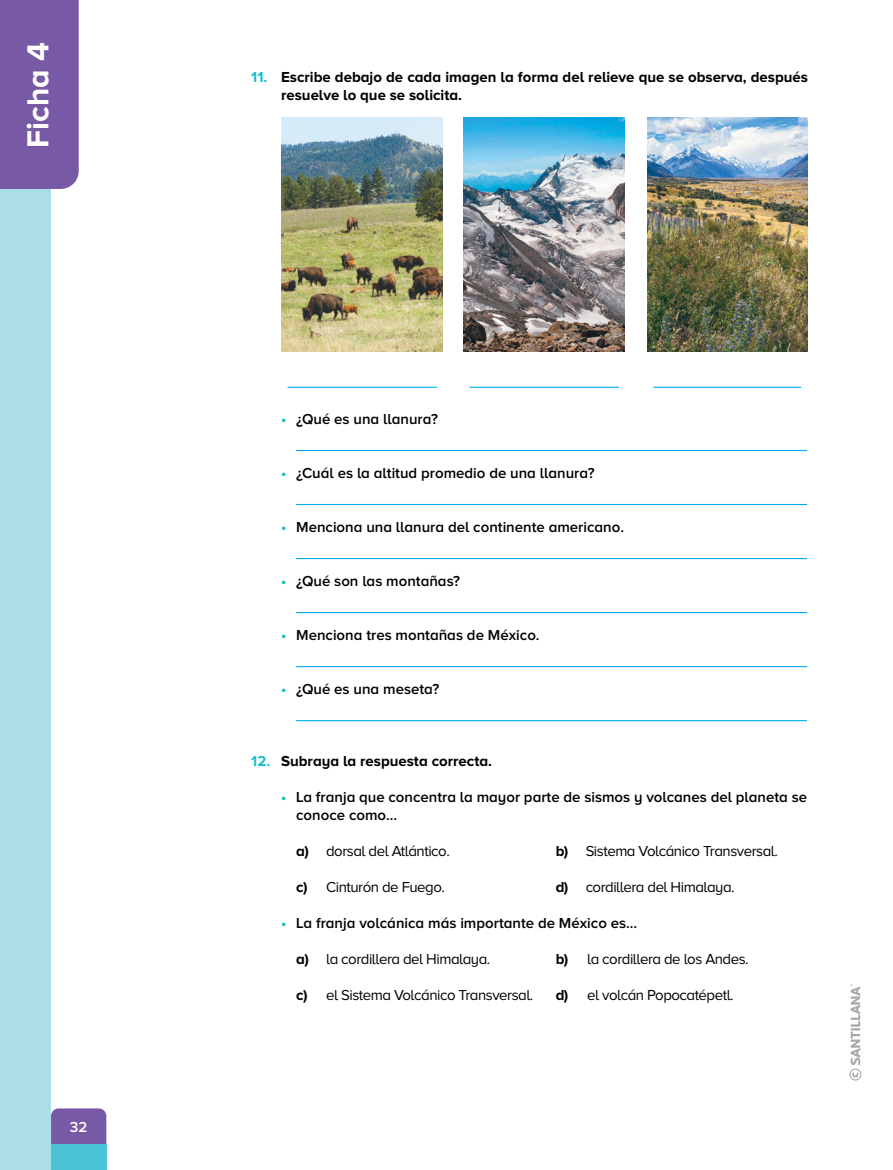
<style>
.page{position:relative;width:893px;height:1170px;background:#fff}
.page>*{position:absolute;margin:0;border:0;box-sizing:border-box;transform-origin:0 0}
.t1{font:700 31.5px "Proxima Nova A";color:#fff}
.t2{font:600 15px/18px "Proxima Nova A";color:#000}
.t3{font:15px "Proxima Nova A";letter-spacing:-.03em;color:#000}
.t4{font:700 15px/18px "Proxima Nova A";color:#000}
.t5{font:600 15px "Proxima Nova A";color:#fff}
.s1{color:#1abecb}
.s2{font-weight:700;color:#1abecb}
.s3{font-weight:700}
</style>
<div class="page">
<div style="left:0;top:172px;width:51px;height:997px;background:#abdee7"></div>
<div style="left:0;top:0;width:79px;height:189px;background:#7759a5"></div>
<div style="left:51px;top:1108px;width:55px;height:36px;background:#7759a5"></div>
<div style="left:51px;top:1144px;width:55px;height:25px;background:#4ac4d4"></div>
<hr style="left:288px;top:387px;width:149px;height:1px;background:#00aeef">
<hr style="left:469px;top:387px;width:150px;height:1px;background:#00aeef">
<hr style="left:653px;top:387px;width:148px;height:1px;background:#00aeef">
<hr style="left:296px;top:450px;width:511px;height:1px;background:#00aeef">
<hr style="left:296px;top:504px;width:511px;height:1px;background:#00aeef">
<hr style="left:296px;top:558px;width:511px;height:1px;background:#00aeef">
<hr style="left:296px;top:612px;width:511px;height:1px;background:#00aeef">
<hr style="left:296px;top:666px;width:511px;height:1px;background:#00aeef">
<hr style="left:296px;top:720px;width:511px;height:1px;background:#00aeef">
<img style="left:282px;top:118px;width:160px;height:234px">
<img style="left:647px;top:118px;width:161px;height:234px">
<img style="left:463px;top:118px;width:161px;height:234px">
<svg style="left:849px;top:984px;width:12px;height:96px"></svg>
<h1 class="t1" style="left:20px;top:148px;width:107px;rotate:-90deg">Ficha 4</h1>
<p class="t5" style="left:70px;top:1118px;width:19px">32</p>
<p class="t4" style="left:281px;top:68px;width:528px;text-indent:-30px"><span class="s1">11.</span> Escribe debajo de cada imagen la forma del relieve que se observa, después resuelve lo que se solicita.</p>
<p class="t2" style="left:281px;top:410px;width:158px"><span class="s2">•</span> ¿Qué es una llanura?</p>
<p class="t2" style="left:281px;top:464px;width:315px"><span class="s2">•</span> ¿Cuál es la altitud promedio de una llanura?</p>
<p class="t2" style="left:281px;top:518px;width:344px"><span class="s2">•</span> Menciona una llanura del continente americano.</p>
<p class="t2" style="left:281px;top:572px;width:180px"><span class="s2">•</span> ¿Qué son las montañas?</p>
<p class="t2" style="left:281px;top:626px;width:260px"><span class="s2">•</span> Menciona tres montañas de México.</p>
<p class="t2" style="left:281px;top:680px;width:160px"><span class="s2">•</span> ¿Qué es una meseta?</p>
<p class="t4" style="left:251px;top:752px;width:242px"><span class="s1">12.</span> Subraya la respuesta correcta.</p>
<p class="t2" style="left:296px;top:788px;width:512px;text-indent:-15px"><span class="s2">•</span> La franja que concentra la mayor parte de sismos y volcanes del planeta se conoce como…</p>
<p class="t3" style="left:296px;top:842px;width:155px"><span class="s3">a)</span> dorsal del Atlántico.</p>
<p class="t3" style="left:556px;top:842px;width:224px"><span class="s3">b)</span> Sistema Volcánico Transversal.</p>
<p class="t3" style="left:296px;top:878px;width:150px"><span class="s3">c)</span> Cinturón de Fuego.</p>
<p class="t3" style="left:556px;top:878px;width:181px"><span class="s3">d)</span> cordillera del Himalaya.</p>
<p class="t2" style="left:281px;top:914px;width:358px"><span class="s2">•</span> La franja volcánica más importante de México es…</p>
<p class="t3" style="left:296px;top:950px;width:196px"><span class="s3">a)</span> la cordillera del Himalaya.</p>
<p class="t3" style="left:556px;top:950px;width:194px"><span class="s3">b)</span> la cordillera de los Andes.</p>
<p class="t3" style="left:296px;top:986px;width:239px"><span class="s3">c)</span> el Sistema Volcánico Transversal.</p>
<p class="t3" style="left:556px;top:986px;width:180px"><span class="s3">d)</span> el volcán Popocatépetl.</p>
</div>
